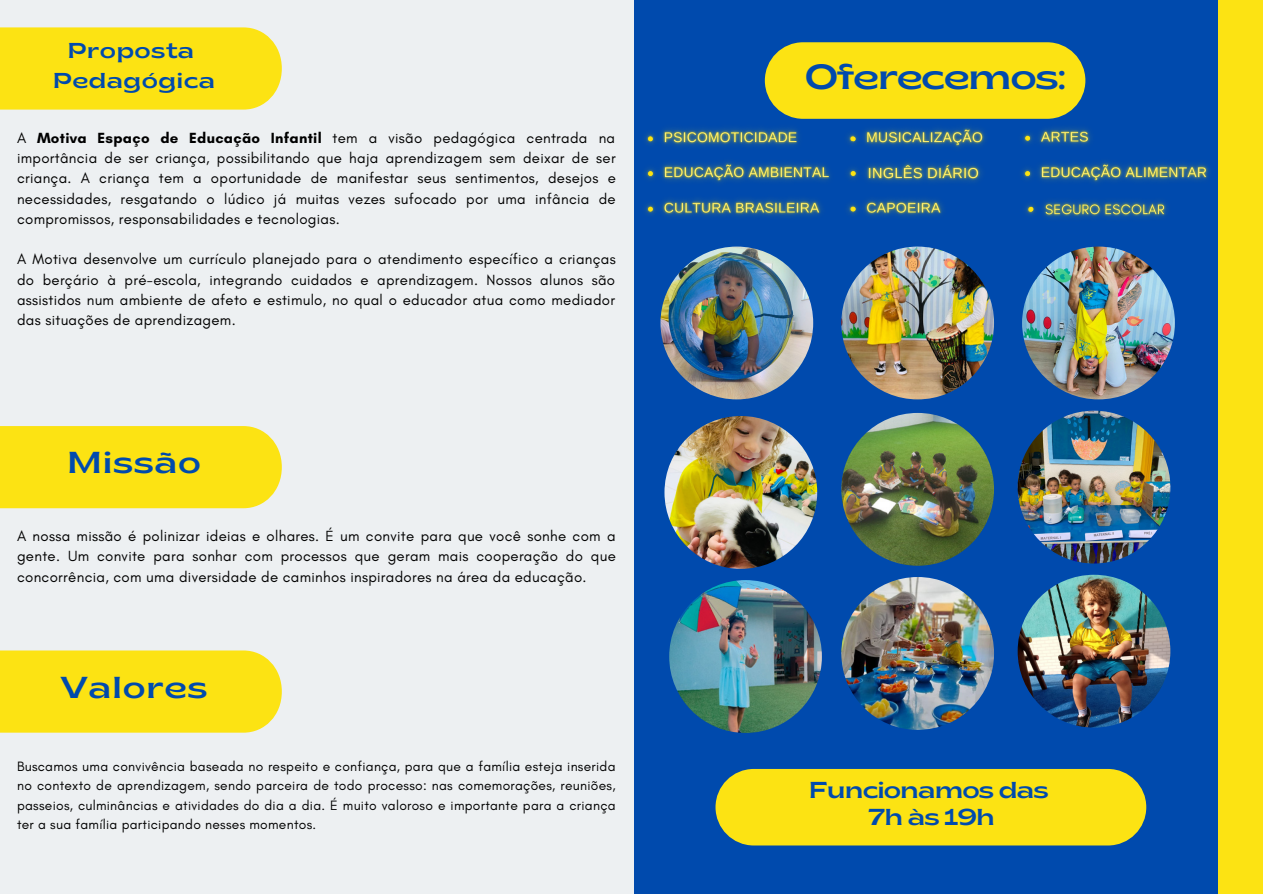
<style>
.page{position:relative;width:1263px;height:894px;background:#fff}
.page>*{position:absolute;margin:0;border:0;box-sizing:border-box;transform-origin:0 0}
.t1{font:semi-expanded 34.95px "Brice";letter-spacing:-.04em;color:#004aad}
.t2{font:semi-expanded 30.3px "Brice";letter-spacing:.02em;color:#004aad}
.t3{font:semi-expanded 22.95px/27px "Brice";letter-spacing:-.04em;color:#004aad;text-align:center}
.t4{font:semi-expanded 21.45px/29.2px "Brice";letter-spacing:.02em;color:#004aad;text-align:center}
.t5{font:15px/20.2px "Glacial Indifference";letter-spacing:.02em;color:#000;text-align:justify}
.t6{font:13.8px/19px "Glacial Indifference";letter-spacing:.02em;color:#000;text-align:justify}
.s1{font-weight:700}
</style>
<div class="page">
<div style="left:1216px;top:0;width:47px;height:893px;background:#fce313"></div>
<div style="left:633px;top:0;width:585px;height:893px;background:#004aad"></div>
<img style="left:660px;top:246px;width:153px;height:153px;border-radius:50%">
<img style="left:841px;top:246px;width:153px;height:153px;border-radius:50%">
<img style="left:1022px;top:246px;width:153px;height:153px;border-radius:50%">
<div style="left:765px;top:42px;width:320px;height:77px;background:#fce313;border-radius:38px"></div>
<div style="left:0;top:0;width:633px;height:893px;background:#edf0f2"></div>
<div style="left:0;top:27px;width:282px;height:83px;background:#fce313"></div>
<div style="left:0;top:426px;width:282px;height:82px;background:#fce313"></div>
<div style="left:0;top:650px;width:282px;height:82px;background:#fce313"></div>
<img style="left:664px;top:416px;width:153px;height:152px;border-radius:50%">
<img style="left:841px;top:413px;width:153px;height:152px;border-radius:50%">
<img style="left:1018px;top:410px;width:152px;height:153px;border-radius:50%">
<img style="left:669px;top:580px;width:153px;height:152px;border-radius:50%">
<img style="left:841px;top:577px;width:153px;height:152px;border-radius:50%">
<img style="left:1018px;top:574px;width:152px;height:153px;border-radius:50%">
<img style="left:633px;top:115px;width:180px;height:34px">
<img style="left:633px;top:149px;width:197px;height:36px">
<img style="left:1008px;top:114px;width:83px;height:31px">
<img style="left:1022px;top:162px;width:187px;height:21px">
<img style="left:848px;top:163px;width:133px;height:19px">
<img style="left:834px;top:118px;width:165px;height:30px">
<img style="left:633px;top:185px;width:310px;height:46px">
<svg style="left:851px;top:207px;width:5px;height:4px"></svg>
<img style="left:1025px;top:201px;width:142px;height:17px">
<div style="left:715px;top:768px;width:431px;height:77px;background:#fce313;border-radius:38px"></div>
<h3 class="t4" style="left:53px;top:38px;width:164px">Proposta<br>Pedagógica</h3>
<p class="t5" style="left:17px;top:127px;width:600px">A <span class="s1">Motiva Espaço de Educação Infantil</span> tem a visão pedagógica centrada na importância de ser criança, possibilitando que haja aprendizagem sem deixar de ser criança. A criança tem a oportunidade de manifestar seus sentimentos, desejos e necessidades, resgatando o lúdico já muitas vezes sufocado por uma infância de compromissos, responsabilidades e tecnologias.</p>
<p class="t5" style="left:17px;top:249px;width:600px">A Motiva desenvolve um currículo planejado para o atendimento específico a crianças do berçário à pré-escola, integrando cuidados e aprendizagem. Nossos alunos são assistidos num ambiente de afeto e estimulo, no qual o educador atua como mediador das situações de aprendizagem.</p>
<h2 class="t2" style="left:67px;top:450px;width:135px">Missão</h2>
<p class="t5" style="left:17px;top:525px;width:600px">A nossa missão é polinizar ideias e olhares. É um convite para que você sonhe com a gente. Um convite para sonhar com processos que geram mais cooperação do que concorrência, com uma diversidade de caminhos inspiradores na área da educação.</p>
<h2 class="t2" style="left:61px;top:675px;width:149px">Valores</h2>
<p class="t6" style="left:17px;top:756px;width:600px">Buscamos uma convivência baseada no respeito e confiança, para que a família esteja inserida no contexto de aprendizagem, sendo parceira de todo processo: nas comemorações, reuniões, passeios, culminâncias e atividades do dia a dia. É muito valoroso e importante para a criança ter a sua família participando nesses momentos.</p>
<h1 class="t1" style="left:805px;top:63px;width:263px">Oferecemos:</h1>
<h3 class="t3" style="left:809px;top:778px;width:241px">Funcionamos das<br>7h às 19h</h3>
</div>
